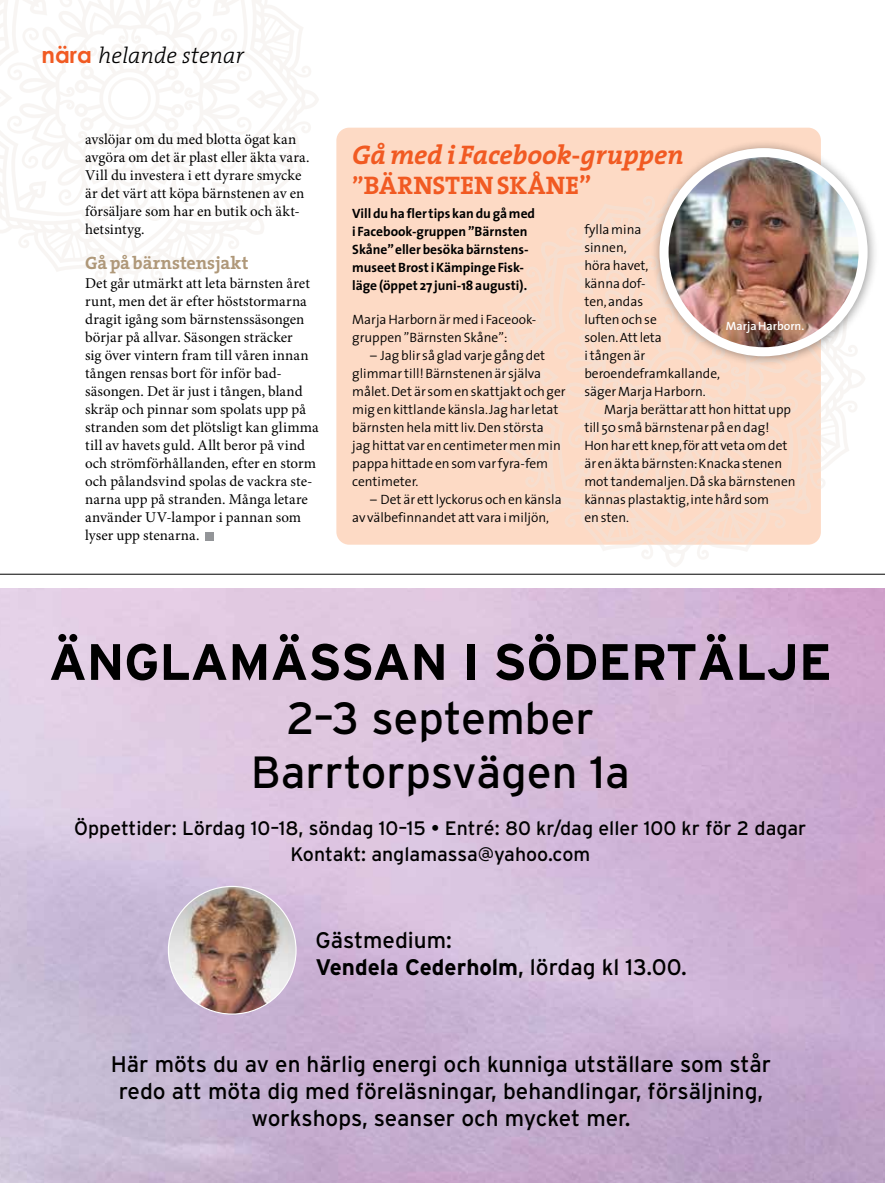
<style>
.page{position:relative;width:885px;height:1183px;background:#fff}
.page>*{position:absolute;margin:0;border:0;box-sizing:border-box;transform-origin:0 0}
.t1{font:700 51px "Interstate";letter-spacing:-.01em;color:#000}
.t2{font:45px/54px "Interstate";color:#000;text-align:center}
.t3{font:italic 700 27px "The Serif";letter-spacing:-.01em;color:#f15a22}
.t4{font:700 25.5px "The Serif";letter-spacing:.01em;color:#f15a22}
.t5{font:22.5px/27px "Interstate";color:#000;text-align:center}
.t6{font:italic 300 22.5px "The Serif";color:#000}
.t7{font:19.5px/25.5px "Interstate";color:#000;text-align:center}
.t8{font:700 18px "The Serif";color:#af9879}
.t9{font:15px/18px "Minion Pro";letter-spacing:.005em;color:#000}
.t10{font:300 13.5px/18px "The Sans";color:#000}
.t11{font:700 13.5px/18px "The Sans";color:#000}
.t12{font:600 12px "The Sans";color:#fff}
.s1{font-family:"Century Gothic";font-weight:700;font-style:normal;color:#f15a22}
.s2{font-size:24px}
.s3{font-weight:700}
</style>
<div class="page">
<svg style="left:0;top:0;width:319px;height:288px"></svg>
<div style="left:336px;top:128px;width:484px;height:416px;background:#fddac5;border-radius:13px"></div>
<svg style="left:486px;top:367px;width:379px;height:200px"></svg>
<div style="left:205px;top:531px;width:9px;height:9px;background:#939598"></div>
<hr style="left:0;top:574px;width:884px;height:1px;background:#000">
<div style="left:650px;top:139px;width:228px;height:228px;background:#000;opacity:.4"></div>
<img style="left:664px;top:153px;width:199px;height:198px;border-radius:99px">
<div style="left:659px;top:148px;width:208px;height:208px;border:9px solid #fff;border-radius:50%"></div>
<img style="left:0;top:588px;width:884px;height:594px">
<img style="left:168px;top:886px;width:128px;height:127px;border-radius:64px">
<svg style="left:882px;top:1179px;width:3px;height:4px"></svg>
<h3 class="t6" style="left:42px;top:37px;width:204px"><span class="s1">nära</span> helande stenar</h3>
<p class="t9" style="left:85px;top:130px;width:226px">avslöjar om du med blotta ögat kan avgöra om det är plast eller äkta vara.<br>Vill du investera i ett dyrare smycke är det värt att köpa bärnstenen av en försäljare som har en butik och äkt&shy;hetsintyg.</p>
<h3 class="t8" style="left:85px;top:247px;width:165px">Gå på bärnstensjakt</h3>
<p class="t9" style="left:85px;top:274px;width:235px">Det går utmärkt att leta bärnsten året runt, men det är efter höststormarna dragit igång som bärnstenssäsongen börjar på allvar. Säsongen sträcker<br>sig över vintern fram till våren innan tången rensas bort för inför bad&shy;säsongen. Det är just i tången, bland skräp och pinnar som spolats upp på stranden som det plötsligt kan glimma till av havets guld. Allt beror på vind och strömförhållanden, efter en storm och pålandsvind spolas de vackra ste&shy;narna upp på stranden. Många letare använder UV-lampor i pannan som lyser upp stenarna.</p>
<h3 class="t3" style="left:352px;top:132px;width:333px">Gå med i Facebook-gruppen</h3>
<h3 class="t4" style="left:352px;top:164px;width:241px"><span class="s2">”</span>BÄRNSTEN SKÅNE”</h3>
<p class="t11" style="left:352px;top:204px;width:184px">Vill du ha fler tips kan du gå med i Facebook-gruppen ”Bärnsten<br>Skåne” eller besöka bärnstens&shy;museet Brost i Kämpinge Fisk&shy;läge (öppet 27 juni-18 augusti).</p>
<p class="t10" style="left:352px;top:310px;width:185px">Marja Harborn är med i Faceook&shy;gruppen ”Bärnsten Skåne”:</p>
<p class="t10" style="left:352px;top:346px;width:215px;text-indent:18px">– Jag blir så glad varje gång det glimmar till! Bärnstenen är själva målet. Det är som en skattjakt och ger mig en kittlande känsla. Jag har letat bärnsten hela mitt liv. Den största<br>jag hittat var en centimeter men min pappa hittade en som var fyra-fem centimeter.</p>
<p class="t10" style="left:352px;top:490px;width:211px;text-indent:18px">– Det är ett lyckorus och en känsla av välbefinnandet att vara i miljön,</p>
<p class="t10" style="left:584px;top:220px;width:137px">fylla mina<br>sinnen,<br>höra havet,<br>känna dof-<br>ten, andas<br>luften och se<br>solen. Att leta<br>i tången är beroendeframkallande, säger Marja Harborn.</p>
<p class="t10" style="left:584px;top:400px;width:213px;text-indent:20px">Marja berättar att hon hittat upp till 50 små bärnstenar på en dag!<br>Hon har ett knep, för att veta om det är en äkta bärnsten: Knacka stenen mot tandemaljen. Då ska bärnstenen kännas plastaktig, inte hård som<br>en sten.</p>
<p class="t12" style="left:725px;top:315px;width:80px">Marja Harborn.</p>
<h1 class="t1" style="left:49px;top:633px;width:784px">ÄNGLAMÄSSAN I SÖDERTÄLJE</h1>
<h2 class="t2" style="left:251px;top:690px;width:380px">2–3 september<br>Barrtorpsvägen 1a</h2>
<h3 class="t7" style="left:74px;top:815px;width:733px">Öppettider: Lördag 10–18, söndag 10–15 • Entré: 80 kr/dag eller 100 kr för 2 dagar<br>Kontakt: anglamassa@yahoo.com</h3>
<h3 class="t5" style="left:315px;top:926px;width:373px;text-align:left">Gästmedium:<br><span class="s3">Vendela Cederholm</span>, lördag kl 13.00.</h3>
<h3 class="t5" style="left:111px;top:1050px;width:662px">Här möts du av en härlig energi och kunniga utställare som står redo att möta dig med föreläsningar, behandlingar, försäljning, workshops, seanser och mycket mer.</h3>
</div>
